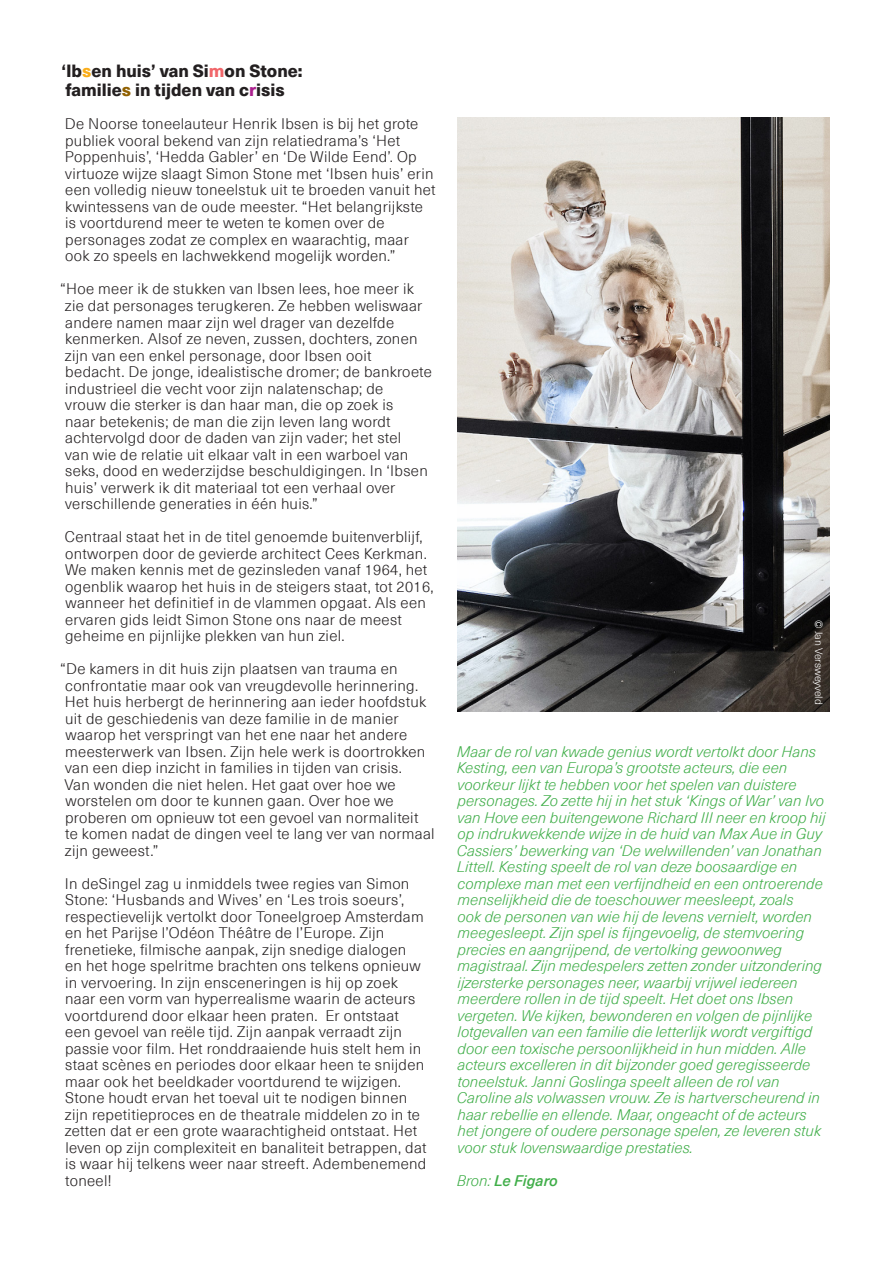
<style>
.page{position:relative;width:893px;height:1263px;background:#fff}
.page>*{position:absolute;margin:0;border:0;box-sizing:border-box;transform-origin:0 0}
.praktische_info{font:800 17.25px "Neue Haas Unica Pro";color:#231f20}
.colofon{font:300 15px/16.5px "Neue Haas Unica Pro";letter-spacing:.02em;color:#231f20}
.colofon-2{font:italic 300 15px/16.5px "Neue Haas Unica Pro";color:#40ae49}
.colofon-3{font:italic 500 15px "Neue Haas Unica Pro";color:#40ae49}
.icoon{font:300 10.5px "Neue Haas Unica Pro";color:#fff}
.s1{color:#faad19}
.s2{color:#f1666a}
.s3{color:#906000}
.s4{color:#ab208e}
.s5{font-weight:300}
</style>
<div class="page">
<img style="left:457px;top:118px;width:372px;height:593px">
<p class="praktische_info" style="left:61px;top:60px;width:243px">‘Ib<span class="s1">s</span>en huis’ van Si<span class="s2">m</span>on Stone:</p>
<p class="praktische_info" style="left:65px;top:80px;width:221px">familie<span class="s3">s</span> in tijden van c<span class="s4">r</span>isis</p>
<p class="colofon" style="left:65px;top:116px;width:372px">De Noorse toneelauteur Henrik Ibsen is bij het grote publiek vooral bekend van zijn relatiedrama’s ‘Het Poppenhuis’, ‘Hedda Gabler’ en ‘De Wilde Eend’. Op virtuoze wijze slaagt Simon Stone met ‘Ibsen huis’ erin een volledig nieuw toneelstuk uit te broeden vanuit het kwintessens van de oude meester. “Het belangrijkste is voortdurend meer te weten te komen over de personages zodat ze complex en waarachtig, maar ook zo speels en lachwekkend mogelijk worden.”</p>
<p class="colofon" style="left:65px;top:281px;width:369px;text-indent:-5px">“Hoe meer ik de stukken van Ibsen lees, hoe meer ik zie dat personages terugkeren. Ze hebben weliswaar andere namen maar zijn wel drager van dezelfde kenmerken. Alsof ze neven, zussen, dochters, zonen zijn van een enkel personage, door Ibsen ooit bedacht. De jonge, idealistische dromer; de bankroete industrieel die vecht voor zijn nalatenschap; de<br>vrouw die sterker is dan haar man, die op zoek is<br>naar betekenis; de man die zijn leven lang wordt achtervolgd door de daden van zijn vader; het stel<br>van wie de relatie uit elkaar valt in een warboel van seks, dood en wederzijdse beschuldigingen. In ‘Ibsen huis’ verwerk ik dit materiaal tot een verhaal over verschillende generaties in één huis.”</p>
<p class="colofon" style="left:65px;top:529px;width:370px">Centraal staat het in de titel genoemde buitenverblijf, ontworpen door de gevierde architect Cees Kerkman.<br>We maken kennis met de gezinsleden vanaf 1964, het ogenblik waarop het huis in de steigers staat, tot 2016, wanneer het definitief in de vlammen opgaat. Als een ervaren gids leidt Simon Stone ons naar de meest geheime en pijnlijke plekken van hun ziel.</p>
<p class="colofon" style="left:60px;top:661px;width:376px">“De kamers in dit huis zijn plaatsen van trauma en confrontatie maar ook van vreugdevolle herinnering.<br>Het huis herbergt de herinnering aan ieder hoofdstuk uit de geschiedenis van deze familie in de manier waarop het verspringt van het ene naar het andere meesterwerk van Ibsen. Zijn hele werk is doortrokken van een diep inzicht in families in tijden van crisis.<br>Van wonden die niet helen. Het gaat over hoe we worstelen om door te kunnen gaan. Over hoe we proberen om opnieuw tot een gevoel van normaliteit<br>te komen nadat de dingen veel te lang ver van normaal zijn geweest.”</p>
<p class="colofon" style="left:65px;top:875px;width:363px">In deSingel zag u inmiddels twee regies van Simon Stone: ‘Husbands and Wives’ en ‘Les trois soeurs’, respectievelijk vertolkt door Toneelgroep Amsterdam en het Parijse l’Odéon Théâtre de l’Europe. Zijn frenetieke, filmische aanpak, zijn snedige dialogen en het hoge spelritme brachten ons telkens opnieuw in vervoering. In zijn ensceneringen is hij op zoek naar een vorm van hyperrealisme waarin de acteurs voortdurend door elkaar heen praten. Er ontstaat een gevoel van reële tijd. Zijn aanpak verraadt zijn passie voor film. Het ronddraaiende huis stelt hem in staat scènes en periodes door elkaar heen te snijden maar ook het beeldkader voortdurend te wijzigen.<br>Stone houdt ervan het toeval uit te nodigen binnen zijn repetitieproces en de theatrale middelen zo in te zetten dat er een grote waarachtigheid ontstaat. Het leven op zijn complexiteit en banaliteit betrappen, dat is waar hij telkens weer naar streeft. Adembenemend toneel!</p>
<p class="icoon" style="left:825px;top:620px;width:86px;rotate:90deg">© Jan Versweyveld</p>
<p class="colofon-2" style="left:457px;top:743px;width:370px">Maar de rol van kwade genius wordt vertolkt door Hans Kesting, een van Europa’s grootste acteurs, die een voorkeur lijkt te hebben voor het spelen van duistere personages. Zo zette hij in het stuk ‘Kings of War’ van Ivo van Hove een buitengewone Richard III neer en kroop hij op indrukwekkende wijze in de huid van Max Aue in Guy Cassiers’ bewerking van ‘De welwillenden’ van Jonathan Littell. Kesting speelt de rol van deze boosaardige en complexe man met een verfijndheid en een ontroerende menselijkheid die de toeschouwer meesleept, zoals<br>ook de personen van wie hij de levens vernielt, worden meegesleept. Zijn spel is fijngevoelig, de stemvoering precies en aangrijpend, de vertolking gewoonweg magistraal. Zijn medespelers zetten zonder uitzondering ijzersterke personages neer, waarbij vrijwel iedereen meerdere rollen in de tijd speelt. Het doet ons Ibsen vergeten. We kijken, bewonderen en volgen de pijnlijke lotgevallen van een familie die letterlijk wordt vergiftigd door een toxische persoonlijkheid in hun midden. Alle acteurs excelleren in dit bijzonder goed geregisseerde toneelstuk. Janni Goslinga speelt alleen de rol van Caroline als volwassen vrouw. Ze is hartverscheurend in haar rebellie en ellende. Maar, ongeacht of de acteurs het jongere of oudere personage spelen, ze leveren stuk voor stuk lovenswaardige prestaties.</p>
<p class="colofon-3" style="left:457px;top:1171px;width:102px"><span class="s5">Bron:</span> Le Figaro</p>
</div>
